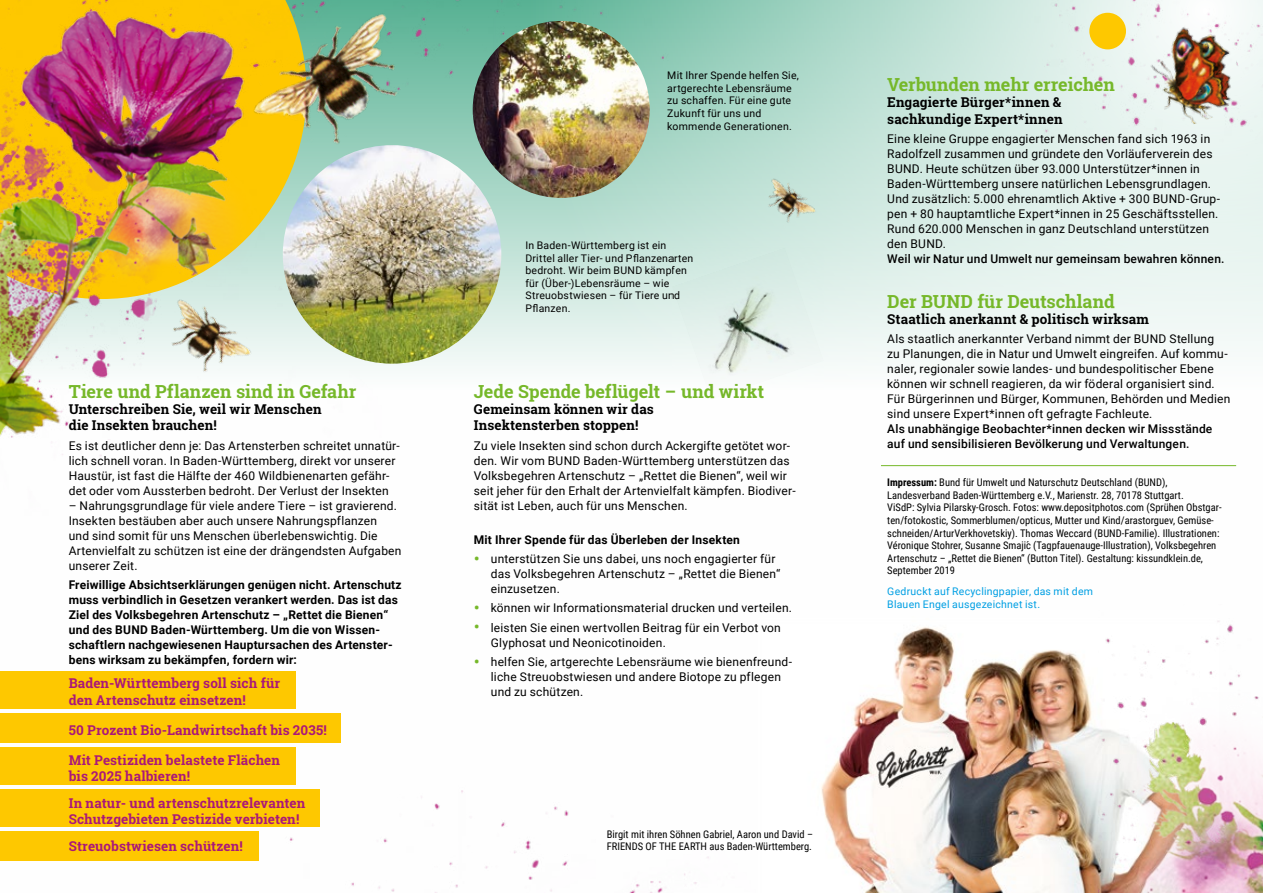
<style>
.page{position:relative;width:1263px;height:893px;background:#fff}
.page>*{position:absolute;margin:0;border:0;box-sizing:border-box;transform-origin:0 0}
.t1{font:700 18px "Roboto Slab";letter-spacing:-.005em;color:#76b82a}
.t2{font:700 13.5px/16.2px "Roboto Slab";letter-spacing:.005em;color:#aa1779}
.t3{font:700 13.5px/16.2px "Roboto Slab";letter-spacing:.005em;color:#000}
.t4{font:12px/15px "Roboto";letter-spacing:.015em;color:#000}
.t5{font:700 12px/15px "Roboto";letter-spacing:.015em;color:#000}
.t6{font:500 12px/15px "Roboto";letter-spacing:.015em;color:#000}
.t7{font:10.5px/12.6px "Roboto Condensed";color:#000}
.t8{font:10.5px/12.6px "Roboto";letter-spacing:.02em;color:#000}
.t9{font:10.5px/12.6px "Roboto";letter-spacing:.02em;color:#009fe3}
.s1{font-size:18px;color:#76b82a}
.s2{font-weight:700}
</style>
<div class="page">
<svg style="left:481px;top:0;width:782px;height:467px"></svg>
<img style="left:983px;top:0;width:280px;height:162px">
<img style="left:289px;top:726px;width:420px;height:167px">
<div style="left:0;top:672px;width:296px;height:37px;background:#fec800"></div>
<div style="left:0;top:747px;width:296px;height:38px;background:#fec800"></div>
<div style="left:0;top:789px;width:320px;height:38px;background:#fec800"></div>
<div style="left:0;top:714px;width:340px;height:29px;background:#fec800"></div>
<div style="left:0;top:831px;width:259px;height:30px;background:#fec800"></div>
<img style="left:821px;top:627px;width:277px;height:266px">
<img style="left:0;top:190px;width:388px;height:267px">
<img style="left:283px;top:145px;width:218px;height:219px;border-radius:109px">
<img style="left:1140px;top:11px;width:111px;height:121px">
<img style="left:149px;top:274px;width:109px;height:118px">
<img style="left:755px;top:164px;width:66px;height:70px">
<hr style="left:881px;top:465px;width:355px;height:1px;background:#76b82a">
<img style="left:1098px;top:621px;width:165px;height:272px">
<div style="left:1089px;top:13px;width:37px;height:36px;background:#fec800;border-radius:50%"></div>
<img style="left:672px;top:248px;width:152px;height:152px">
<img style="left:0;top:0;width:677px;height:190px">
<h1 class="t1" style="left:69px;top:379px;width:289px">Tiere und Pflanzen sind in Gefahr</h1>
<p class="t3" style="left:69px;top:401px;width:254px">Unterschreiben Sie, weil wir Menschen die Insekten brauchen!</p>
<p class="t4" style="left:69px;top:437px;width:333px">Es ist deutlicher denn je: Das Artensterben schreitet unnatür&shy;lich schnell voran. In Baden-Württemberg, direkt vor unserer Haustür, ist fast die Hälfte der 460 Wildbienenarten gefähr&shy;det oder vom Aussterben bedroht. Der Verlust der Insekten</p>
<p class="t4" style="left:69px;top:497px;width:334px">– Nahrungsgrundlage für viele andere Tiere – ist gravierend.<br>Insekten bestäuben aber auch unsere Nahrungspflanzen<br>und sind somit für uns Menschen überlebenswichtig. Die Artenvielfalt zu schützen ist eine der drängendsten Aufgaben unserer Zeit.</p>
<p class="t5" style="left:69px;top:577px;width:334px">Freiwillige Absichtserklärungen genügen nicht. Artenschutz muss verbindlich in Gesetzen verankert werden. Das ist das Ziel des Volksbegehren Artenschutz – „Rettet die Bienen“ und des BUND Baden-Württemberg. Um die von Wissen&shy;schaftlern nachgewiesenen Hauptursachen des Artenster&shy;bens wirksam zu bekämpfen, fordern wir:</p>
<p class="t2" style="left:69px;top:675px;width:213px">Baden-Württemberg soll sich für den Artenschutz einsetzen!</p>
<p class="t2" style="left:69px;top:721px;width:260px">50 Prozent Bio-Landwirtschaft bis 2035!</p>
<p class="t2" style="left:69px;top:751px;width:213px">Mit Pestiziden belastete Flächen bis 2025 halbieren!</p>
<p class="t2" style="left:69px;top:795px;width:238px">In natur- und artenschutzrelevanten<br>Schutzgebieten Pestizide verbieten!</p>
<p class="t2" style="left:69px;top:838px;width:176px">Streuobstwiesen schützen!</p>
<p class="t8" style="left:667px;top:69px;width:133px">Mit Ihrer Spende helfen Sie, artgerechte Lebensräume zu schaffen. Für eine gute<br>Zukunft für uns und kommende Generationen.</p>
<p class="t8" style="left:525px;top:238px;width:169px">In Baden-Württemberg ist ein<br>Drittel aller Tier- und Pflanzenarten bedroht. Wir beim BUND kämpfen für (Über-)Lebensräume – wie<br>Streuobstwiesen – für Tiere und<br>Pflanzen.</p>
<h1 class="t1" style="left:474px;top:379px;width:292px">Jede Spende beflügelt – und wirkt</h1>
<p class="t3" style="left:474px;top:401px;width:182px">Gemeinsam können wir das<br>Insektensterben stoppen!</p>
<p class="t4" style="left:474px;top:437px;width:323px">Zu viele Insekten sind schon durch Ackergifte getötet wor&shy;den. Wir vom BUND Baden-Württemberg unterstützen das Volksbegehren Artenschutz – „Rettet die Bienen“, weil wir seit jeher für den Erhalt der Artenvielfalt kämpfen. Biodiver&shy;sität ist Leben, auch für uns Menschen.</p>
<p class="t5" style="left:474px;top:532px;width:268px">Mit Ihrer Spende für das Überleben der Insekten</p>
<p class="t4" style="left:491px;top:551px;width:291px;text-indent:-17px"><span class="s1">•</span> unterstützen Sie uns dabei, uns noch engagierter für das Volksbegehren Artenschutz – „Rettet die Bienen“ einzusetzen.</p>
<p class="t4" style="left:474px;top:600px;width:320px"><span class="s1">•</span> können wir Informationsmaterial drucken und verteilen.</p>
<p class="t4" style="left:491px;top:619px;width:292px;text-indent:-17px"><span class="s1">•</span> leisten Sie einen wertvollen Beitrag für ein Verbot von<br>Glyphosat und Neonicotinoiden.</p>
<p class="t4" style="left:491px;top:654px;width:303px;text-indent:-17px"><span class="s1">•</span> helfen Sie, artgerechte Lebensräume wie bienenfreund&shy;liche Streuobstwiesen und andere Biotope zu pflegen und zu schützen.</p>
<p class="t7" style="left:607px;top:827px;width:208px">Birgit mit ihren Söhnen Gabriel, Aaron und David –<br>FRIENDS OF THE EARTH aus Baden-Württemberg.</p>
<h1 class="t1" style="left:887px;top:72px;width:229px">Verbunden mehr erreichen</h1>
<p class="t3" style="left:887px;top:94px;width:177px">Engagierte Bürger*innen &amp; sachkundige Expert*innen</p>
<p class="t4" style="left:887px;top:131px;width:334px">Eine kleine Gruppe engagierter Menschen fand sich 1963 in Radolfzell zusammen und gründete den Vorläuferverein des BUND. Heute schützen über 93.000 Unterstützer*innen in Baden-Württemberg unsere natürlichen Lebensgrundlagen.<br>Und zusätzlich: 5.000 ehrenamtlich Aktive + 300 BUND-Grup&shy;pen + 80 hauptamtliche Expert*innen in 25 Geschäftsstellen.<br>Rund 620.000 Menschen in ganz Deutschland unterstützen den BUND.</p>
<p class="t6" style="left:887px;top:251px;width:339px">Weil wir Natur und Umwelt nur gemeinsam bewahren können.</p>
<h1 class="t1" style="left:887px;top:289px;width:229px">Der BUND für Deutschland</h1>
<p class="t3" style="left:887px;top:311px;width:263px">Staatlich anerkannt &amp; politisch wirksam</p>
<p class="t4" style="left:887px;top:331px;width:345px">Als staatlich anerkannter Verband nimmt der BUND Stellung<br>zu Planungen, die in Natur und Umwelt eingreifen. Auf kommu&shy;naler, regionaler sowie landes- und bundespolitischer Ebene können wir schnell reagieren, da wir föderal organisiert sind.<br>Für Bürgerinnen und Bürger, Kommunen, Behörden und Medien sind unsere Expert*innen oft gefragte Fachleute.</p>
<p class="t6" style="left:887px;top:421px;width:327px">Als unabhängige Beobachter*innen decken wir Missstände auf und sensibilisieren Bevölkerung und Verwaltungen.</p>
<p class="t7" style="left:887px;top:476px;width:336px"><span class="s2">Impressum:</span> Bund für Umwelt und Naturschutz Deutschland (BUND), Landesverband Baden-Württemberg e.V., Marienstr. 28, 70178 Stuttgart.<br>ViSdP: Sylvia Pilarsky-Grosch. Fotos: www.depositphotos.com (Sprühen Obstgar&shy;ten/fotokostic, Sommerblumen/opticus, Mutter und Kind/arastorguev, Gemüse&shy;schneiden/ArturVerkhovetskiy). Thomas Weccard (BUND-Familie). Illustrationen:<br>Véronique Stohrer, Susanne Smaji´c (Tagpfauenauge-Illustration), Volksbegehren Artenschutz – „Rettet die Bienen“ (Button Titel). Gestaltung: kissundklein.de, September 2019</p>
<p class="t9" style="left:887px;top:584px;width:207px">Gedruckt auf Recyclingpapier, das mit dem<br>Blauen Engel ausgezeichnet ist.</p>
</div>
